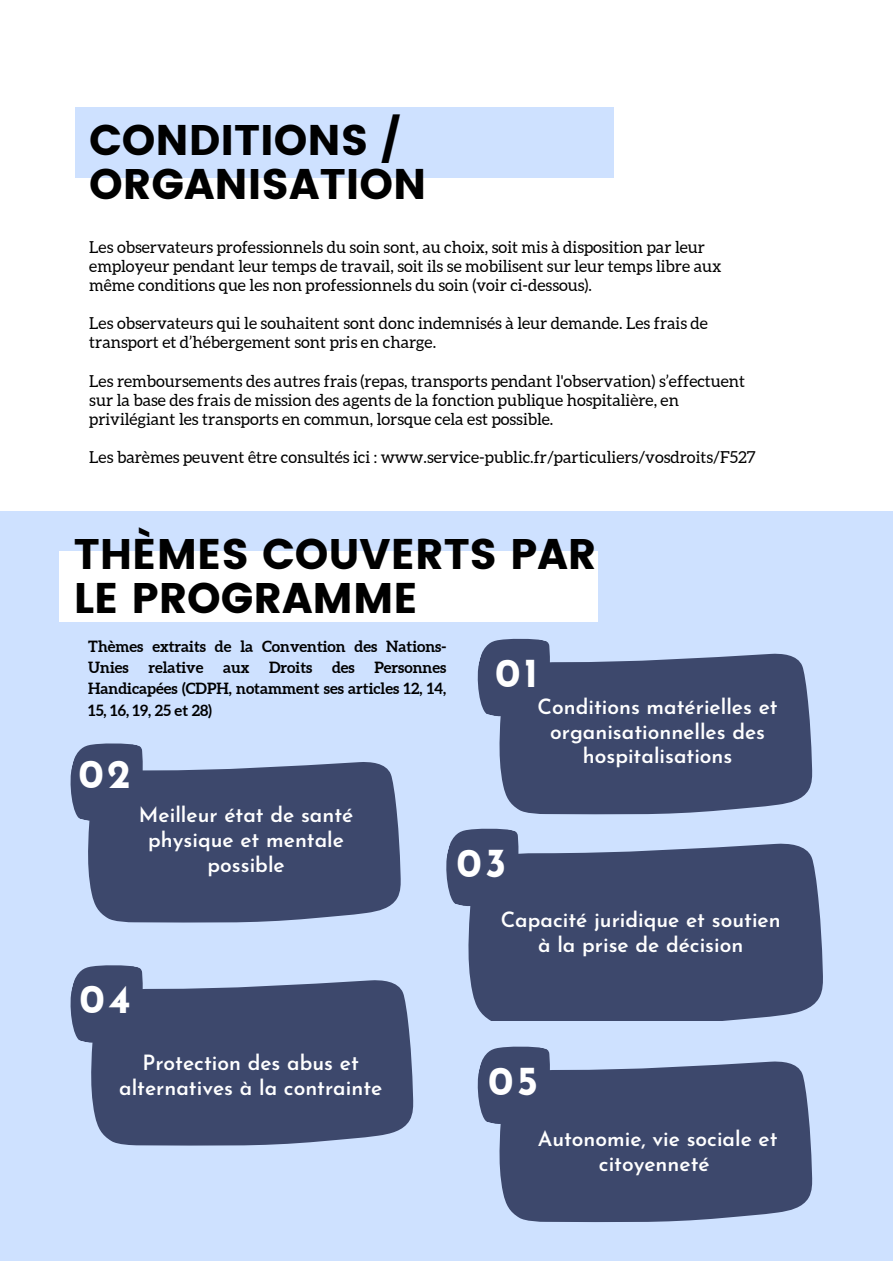
<style>
.page{position:relative;width:893px;height:1264px;background:#fff}
.page>*{position:absolute;margin:0;border:0;box-sizing:border-box;transform-origin:0 0}
.t1{font:42.75px "Poppins";color:#000}
.t2{font:700 40.5px "Josefin Sans";letter-spacing:.085em;color:#fff}
.t3{font:600 21px/24.8px "Josefin Sans";color:#fff;text-align:center}
.t4{font:16.5px/19px "Aleo";color:#000}
.t5{font:700 15.45px/21.3px "Aleo";color:#000}
</style>
<div class="page">
<div style="left:75px;top:108px;width:538px;height:70px;background:#cee1ff"></div>
<div style="left:0;top:511px;width:892px;height:749px;background:#cee1ff"></div>
<div style="left:60px;top:551px;width:538px;height:70px;background:#fff"></div>
<svg style="left:88px;top:762px;width:313px;height:161px;background:#475276"></svg>
<svg style="left:70px;top:743px;width:84px;height:89px;background:#4f5b7e"></svg>
<svg style="left:499px;top:653px;width:313px;height:162px;background:#485377"></svg>
<svg style="left:477px;top:638px;width:84px;height:89px;background:#505c7f"></svg>
<div style="left:468px;top:843px;width:355px;height:177px;background:#3d486c"></div>
<svg style="left:446px;top:828px;width:83px;height:89px;background:#4f5b7e"></svg>
<svg style="left:91px;top:980px;width:322px;height:166px;background:#475276"></svg>
<svg style="left:70px;top:965px;width:84px;height:89px;background:#4e5a7e"></svg>
<svg style="left:499px;top:1061px;width:313px;height:162px;background:#485377"></svg>
<svg style="left:477px;top:1046px;width:84px;height:89px;background:#4f5b7f"></svg>
<p class="t1" style="left:89px;top:115px;width:313px">CONDITIONS /</p>
<p class="t1" style="left:89px;top:159px;width:338px">ORGANISATION</p>
<p class="t4" style="left:89px;top:237px;width:633px">Les observateurs professionnels du soin sont, au choix, soit mis à disposition par leur employeur pendant leur temps de travail, soit ils se mobilisent sur leur temps libre aux même conditions que les non professionnels du soin (voir ci-dessous).</p>
<p class="t4" style="left:89px;top:314px;width:620px">Les observateurs qui le souhaitent sont donc indemnisés à leur demande. Les frais de transport et d’hébergement sont pris en charge.</p>
<p class="t4" style="left:89px;top:371px;width:657px">Les remboursements des autres frais (repas, transports pendant l'observation) s’effectuent sur la base des frais de mission des agents de la fonction publique hospitalière, en privilégiant les transports en commun, lorsque cela est possible.</p>
<p class="t4" style="left:89px;top:448px;width:668px">Les barèmes peuvent être consultés ici : www.service-public.fr/particuliers/vosdroits/F527</p>
<p class="t1" style="left:74px;top:529px;width:524px">THÈMES COUVERTS PAR</p>
<p class="t1" style="left:74px;top:573px;width:345px">LE PROGRAMME</p>
<p class="t5" style="left:88px;top:635px;width:359px">Thèmes extraits de la Convention des Nations-<br>Unies</p>
<p class="t5" style="left:148px;top:656px;width:56px">relative</p>
<p class="t5" style="left:223px;top:656px;width:28px">aux</p>
<p class="t5" style="left:269px;top:656px;width:45px">Droits</p>
<p class="t5" style="left:332px;top:656px;width:24px">des</p>
<p class="t5" style="left:88px;top:656px;width:359px;text-align:justify;text-indent:286px">Personnes Handicapées (CDPH, notamment ses articles 12, 14, 15, 16, 19, 25 et 28)</p>
<p class="t2" style="left:78px;top:757px;width:54px">02</p>
<p class="t3" style="left:139px;top:804px;width:216px">Meilleur état de santé physique et mentale possible</p>
<p class="t2" style="left:495px;top:656px;width:44px">01</p>
<p class="t3" style="left:537px;top:696px;width:241px">Conditions matérielles et organisationnelles des hospitalisations</p>
<p class="t2" style="left:456px;top:846px;width:52px">03</p>
<p class="t3" style="left:500px;top:909px;width:281px">Capacité juridique et soutien à la prise de décision</p>
<p class="t2" style="left:80px;top:982px;width:53px">04</p>
<p class="t3" style="left:119px;top:1052px;width:265px">Protection des abus et alternatives à la contrainte</p>
<p class="t2" style="left:488px;top:1064px;width:51px">05</p>
<p class="t3" style="left:537px;top:1128px;width:241px">Autonomie, vie sociale et citoyenneté</p>
</div>
